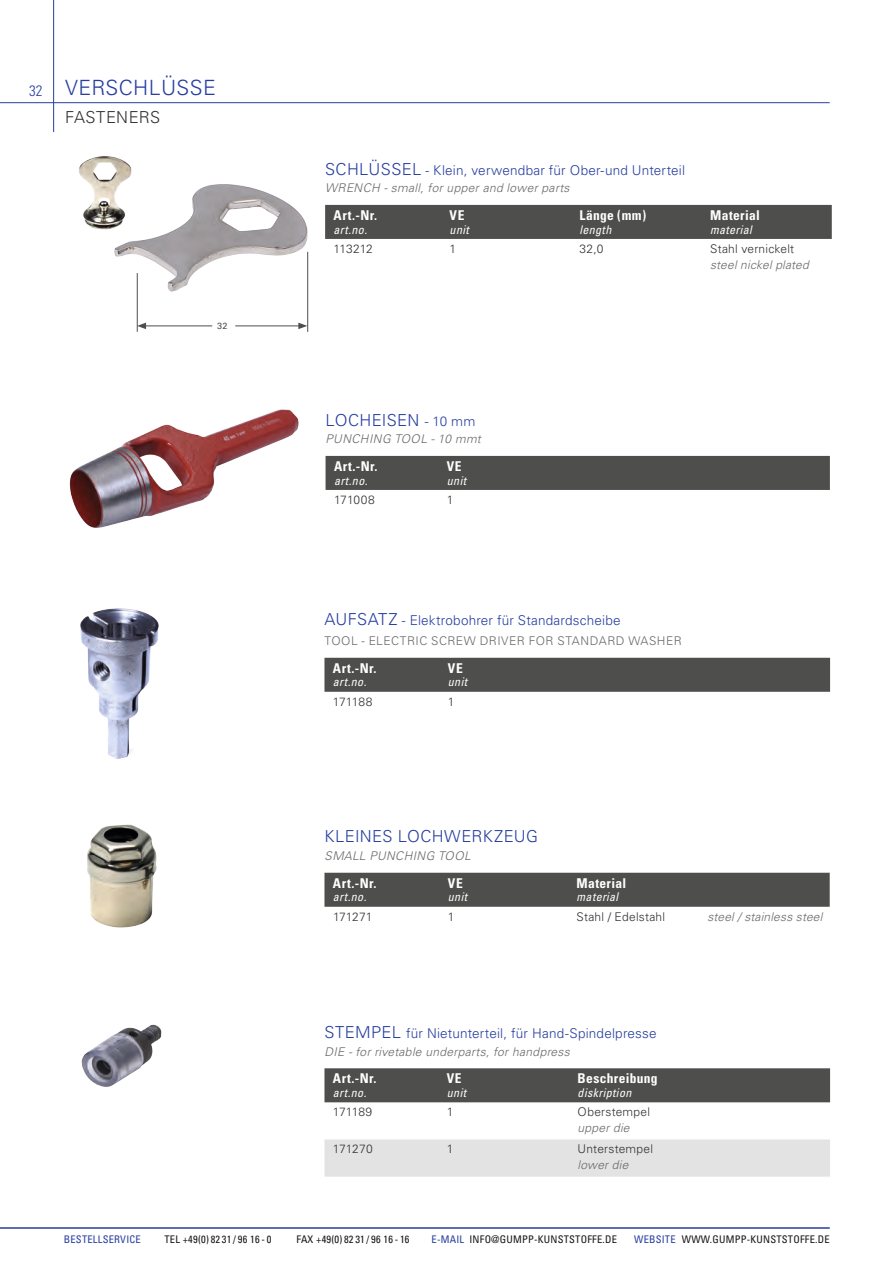
<style>
.page{position:relative;width:894px;height:1263px;background:#fff}
.page>*{position:absolute;margin:0;border:0;box-sizing:border-box;transform-origin:0 0}
.t1{font:300 21px "Univers";letter-spacing:.02em;color:#273e9f}
.h1_Tabelle_DE{font:300 16.5px "Univers";letter-spacing:.02em;color:#273e9f}
.t2{font:300 16.5px "Univers";letter-spacing:.025em;color:#323232}
.h1_Tabelle_DE-2{font:300 13.5px "Univers";letter-spacing:.015em;color:#273e9f}
.Tabelle_Inhalt_DE{font:700 condensed 13.5px "Univers";letter-spacing:.03em;color:#fff}
.h1_Tabelle_EN{font:italic 300 12px "Univers";letter-spacing:.03em;color:#686868}
.Tabelle_Inhalt_DE-2{font:300 12px "Univers";letter-spacing:.015em;color:#323232}
.Tabellenheader_EN{font:italic condensed 12px "Univers";letter-spacing:.035em;color:#fff}
.Tabelle_Inhalt_EN{font:italic 300 12px "Univers";letter-spacing:.02em;color:#686868}
.h1_Tabelle_DE-3{font:300 12px "Univers";letter-spacing:.04em;color:#686868}
.t3{font:condensed 10.5px "Univers";letter-spacing:.02em;color:#151616}
.t4{font:condensed 10.5px "Univers";letter-spacing:.02em;color:#273e9f}
.t5{font:9px "Univers";color:#4e4e4d}
.s1{font-stretch:condensed;font-size:15px}
.s2{font-size:16.5px}
.s3{font-size:13.5px}
.s4{color:#273e9f}
</style>
<div class="page">
<hr style="left:53px;top:0;width:1px;height:132px;background:#273e9f">
<hr style="left:0;top:1227px;width:829px;height:1px;background:#273e9f">
<hr style="left:0;top:102px;width:829px;height:1px;background:#273e9f">
<div style="left:325px;top:456px;width:504px;height:34px;background:#4e4e4d"></div>
<img style="left:69px;top:409px;width:230px;height:119px">
<div style="left:324px;top:1068px;width:506px;height:34px;background:#4e4e4d"></div>
<div style="left:324px;top:1139px;width:506px;height:37px;background:#e3e3e3"></div>
<img style="left:81px;top:1024px;width:81px;height:63px">
<div style="left:324px;top:658px;width:506px;height:34px;background:#4e4e4d"></div>
<img style="left:80px;top:608px;width:79px;height:151px">
<div style="left:325px;top:205px;width:506px;height:34px;background:#4e4e4d"></div>
<img style="left:79px;top:156px;width:41px;height:74px">
<div style="left:324px;top:872px;width:505px;height:34px;background:#4e4e4d"></div>
<img style="left:87px;top:824px;width:70px;height:104px">
<img style="left:105px;top:159px;width:204px;height:141px">
<hr style="left:137px;top:273px;width:1px;height:59px;background:#4e4e4d">
<hr style="left:307px;top:252px;width:1px;height:80px;background:#4e4e4d">
<hr style="left:235px;top:326px;width:66px;height:1px;background:#4e4e4d">
<svg style="left:298px;top:323px;width:9px;height:6px"></svg>
<hr style="left:144px;top:326px;width:68px;height:1px;background:#4e4e4d">
<svg style="left:137px;top:323px;width:9px;height:6px"></svg>
<h1 class="t1" style="left:29px;top:75px;width:188px"><span class="s1">32</span> VERSCHLÜSSE</h1>
<p class="t2" style="left:65px;top:107px;width:97px">FASTENERS</p>
<p class="t5" style="left:217px;top:321px;width:12px">32</p>
<p class="h1_Tabelle_DE-2" style="left:325px;top:162px;width:361px"><span class="s2">SCHLÜSSEL</span> - Klein, verwendbar für Ober-und Unterteil</p>
<p class="h1_Tabelle_EN" style="left:325px;top:181px;width:246px">WRENCH - small, for upper and lower parts</p>
<p class="Tabelle_Inhalt_DE" style="left:333px;top:207px;width:45px">Art.-Nr.</p>
<p class="Tabelle_Inhalt_DE" style="left:449px;top:207px;width:16px">VE</p>
<p class="Tabelle_Inhalt_DE" style="left:579px;top:207px;width:68px">Länge (mm)</p>
<p class="Tabelle_Inhalt_DE" style="left:710px;top:207px;width:51px">Material</p>
<p class="Tabellenheader_EN" style="left:333px;top:222px;width:35px">art.no.</p>
<p class="Tabellenheader_EN" style="left:449px;top:222px;width:21px">unit</p>
<p class="Tabellenheader_EN" style="left:579px;top:222px;width:34px">length</p>
<p class="Tabellenheader_EN" style="left:710px;top:222px;width:43px">material</p>
<p class="Tabelle_Inhalt_DE-2" style="left:333px;top:241px;width:41px">113212</p>
<p class="Tabelle_Inhalt_DE-2" style="left:449px;top:241px;width:8px">1</p>
<p class="Tabelle_Inhalt_DE-2" style="left:579px;top:241px;width:26px">32,0</p>
<p class="Tabelle_Inhalt_DE-2" style="left:710px;top:241px;width:86px">Stahl vernickelt</p>
<p class="Tabelle_Inhalt_EN" style="left:710px;top:257px;width:100px">steel nickel plated</p>
<p class="h1_Tabelle_DE" style="left:325px;top:410px;width:151px">LOCHEISEN <span class="s3">- 10 mm</span></p>
<p class="h1_Tabelle_EN" style="left:325px;top:432px;width:157px">PUNCHING TOOL - 10 mmt</p>
<p class="Tabelle_Inhalt_DE" style="left:334px;top:458px;width:45px">Art.-Nr.</p>
<p class="Tabelle_Inhalt_DE" style="left:447px;top:458px;width:16px">VE</p>
<p class="Tabellenheader_EN" style="left:334px;top:473px;width:35px">art.no.</p>
<p class="Tabellenheader_EN" style="left:447px;top:473px;width:21px">unit</p>
<p class="Tabelle_Inhalt_DE-2" style="left:334px;top:492px;width:42px">171008</p>
<p class="Tabelle_Inhalt_DE-2" style="left:447px;top:492px;width:8px">1</p>
<p class="h1_Tabelle_DE-2" style="left:324px;top:612px;width:298px"><span class="s2">AUFSATZ</span> - Elektrobohrer für Standardscheibe</p>
<p class="h1_Tabelle_DE-3" style="left:324px;top:633px;width:358px">TOOL - ELECTRIC SCREW DRIVER FOR STANDARD WASHER</p>
<p class="Tabelle_Inhalt_DE" style="left:333px;top:659px;width:45px">Art.-Nr.</p>
<p class="Tabelle_Inhalt_DE" style="left:448px;top:659px;width:16px">VE</p>
<p class="Tabellenheader_EN" style="left:333px;top:674px;width:35px">art.no.</p>
<p class="Tabellenheader_EN" style="left:448px;top:674px;width:21px">unit</p>
<p class="Tabelle_Inhalt_DE-2" style="left:333px;top:694px;width:41px">171188</p>
<p class="Tabelle_Inhalt_DE-2" style="left:448px;top:694px;width:8px">1</p>
<p class="h1_Tabelle_DE" style="left:324px;top:826px;width:215px">KLEINES LOCHWERKZEUG</p>
<p class="h1_Tabelle_EN" style="left:324px;top:848px;width:148px">SMALL PUNCHING TOOL</p>
<p class="Tabelle_Inhalt_DE" style="left:333px;top:874px;width:45px">Art.-Nr.</p>
<p class="Tabelle_Inhalt_DE" style="left:448px;top:874px;width:16px">VE</p>
<p class="Tabelle_Inhalt_DE" style="left:576px;top:874px;width:51px">Material</p>
<p class="Tabellenheader_EN" style="left:333px;top:889px;width:35px">art.no.</p>
<p class="Tabellenheader_EN" style="left:448px;top:889px;width:21px">unit</p>
<p class="Tabellenheader_EN" style="left:576px;top:889px;width:43px">material</p>
<p class="Tabelle_Inhalt_DE-2" style="left:333px;top:909px;width:41px">171271</p>
<p class="Tabelle_Inhalt_DE-2" style="left:448px;top:909px;width:8px">1</p>
<p class="Tabelle_Inhalt_DE-2" style="left:576px;top:909px;width:90px">Stahl / Edelstahl</p>
<p class="Tabelle_Inhalt_EN" style="left:707px;top:909px;width:116px">steel / stainless steel</p>
<p class="h1_Tabelle_DE-2" style="left:324px;top:1025px;width:333px"><span class="s2">STEMPEL</span> für Nietunterteil, für Hand-Spindelpresse</p>
<p class="h1_Tabelle_EN" style="left:324px;top:1044px;width:247px">DIE - for rivetable underparts, for handpress</p>
<p class="Tabelle_Inhalt_DE" style="left:333px;top:1070px;width:45px">Art.-Nr.</p>
<p class="Tabelle_Inhalt_DE" style="left:447px;top:1070px;width:16px">VE</p>
<p class="Tabelle_Inhalt_DE" style="left:577px;top:1070px;width:82px">Beschreibung</p>
<p class="Tabellenheader_EN" style="left:333px;top:1085px;width:35px">art.no.</p>
<p class="Tabellenheader_EN" style="left:447px;top:1085px;width:21px">unit</p>
<p class="Tabellenheader_EN" style="left:577px;top:1085px;width:55px">diskription</p>
<p class="Tabelle_Inhalt_DE-2" style="left:333px;top:1104px;width:41px">171189</p>
<p class="Tabelle_Inhalt_DE-2" style="left:447px;top:1104px;width:8px">1</p>
<p class="Tabelle_Inhalt_DE-2" style="left:577px;top:1104px;width:74px">Oberstempel</p>
<p class="Tabelle_Inhalt_EN" style="left:577px;top:1120px;width:53px">upper die</p>
<p class="Tabelle_Inhalt_DE-2" style="left:333px;top:1141px;width:41px">171270</p>
<p class="Tabelle_Inhalt_DE-2" style="left:447px;top:1141px;width:8px">1</p>
<p class="Tabelle_Inhalt_DE-2" style="left:577px;top:1141px;width:77px">Unterstempel</p>
<p class="Tabelle_Inhalt_EN" style="left:577px;top:1157px;width:52px">lower die</p>
<p class="t4" style="left:64px;top:1232px;width:78px">BESTELLSERVICE</p>
<p class="t3" style="left:164px;top:1232px;width:108px">TEL +49(0) 82 31 / 96 16 - 0</p>
<p class="t3" style="left:296px;top:1232px;width:115px">FAX +49(0) 82 31 / 96 16 - 16</p>
<p class="t3" style="left:431px;top:1232px;width:187px"><span class="s4">E-MAIL</span> INFO@GUMPP-KUNSTSTOFFE.DE</p>
<p class="t3" style="left:634px;top:1232px;width:197px"><span class="s4">WEBSITE</span> WWW.GUMPP-KUNSTSTOFFE.DE</p>
</div>
